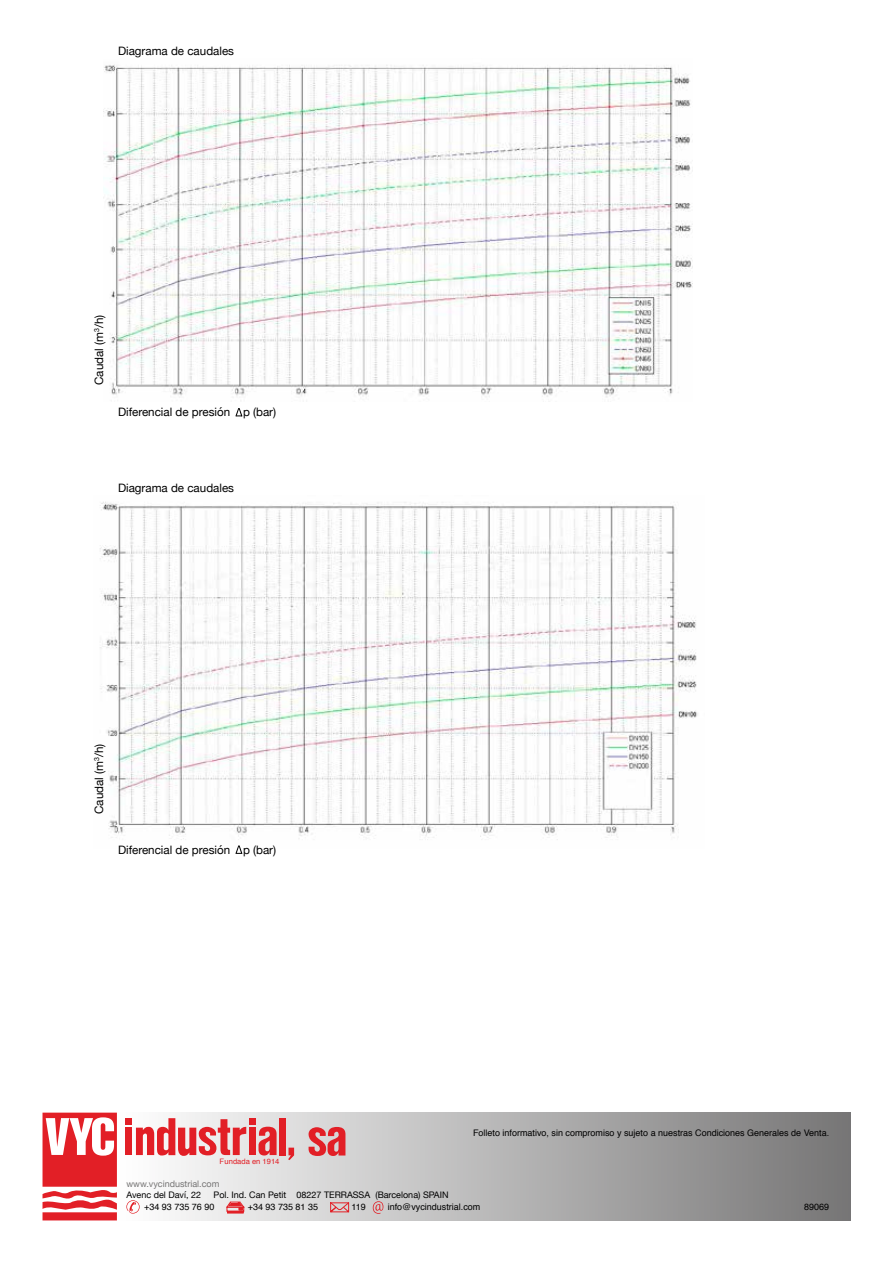
<style>
.page{position:relative;width:893px;height:1263px;background:#fff}
.page>*{position:absolute;margin:0;border:0;box-sizing:border-box;transform-origin:0 0}
.t1{font:11.55px "Helvetica Neue";color:#000}
.t2{font:9px "Helvetica";color:#000}
.t3{font:9px "Helvetica Neue";color:#000}
.t4{font:9px "Helvetica Neue";color:#757474}
.t5{font:7.5px "Helvetica";color:#e21f26}
</style>
<div class="page">
<div style="left:117px;top:1112px;width:734px;height:108px;background:linear-gradient(to right,#fff,#767676)"></div>
<svg style="left:43px;top:1112px;width:74px;height:108px"></svg>
<div style="left:125px;top:1128px;width:7px;height:27px;background:#e21f26"></div>
<div style="left:125px;top:1118px;width:7px;height:6px;background:#e21f26"></div>
<div style="left:249px;top:1128px;width:7px;height:27px;background:#e21f26"></div>
<div style="left:249px;top:1118px;width:7px;height:6px;background:#e21f26"></div>
<div style="left:279px;top:1118px;width:7px;height:37px;background:#e21f26"></div>
<svg style="left:259px;top:1127px;width:18px;height:28px"></svg>
<svg style="left:136px;top:1118px;width:110px;height:38px"></svg>
<svg style="left:288px;top:1147px;width:6px;height:13px"></svg>
<svg style="left:308px;top:1127px;width:37px;height:29px"></svg>
<svg style="left:126px;top:1200px;width:14px;height:13px"></svg>
<svg style="left:226px;top:1202px;width:19px;height:11px"></svg>
<svg style="left:330px;top:1202px;width:20px;height:11px"></svg>
<svg style="left:373px;top:1201px;width:10px;height:13px"></svg>
<img style="left:103px;top:64px;width:589px;height:334px">
<img style="left:100px;top:502px;width:598px;height:338px">
<svg style="left:235px;top:408px;width:7px;height:8px"></svg>
<svg style="left:235px;top:845px;width:7px;height:9px"></svg>
<p class="t1" style="left:118px;top:42px;width:118px">Diagrama de caudales</p>
<p class="t1" style="left:91px;top:385px;width:72px;rotate:-90deg">Caudal (m<sup>3</sup>/h)</p>
<p class="t1" style="left:118px;top:404px;width:160px">Diferencial de presión p (bar)</p>
<p class="t1" style="left:118px;top:480px;width:118px">Diagrama de caudales</p>
<p class="t1" style="left:91px;top:814px;width:72px;rotate:-90deg">Caudal (m<sup>3</sup>/h)</p>
<p class="t1" style="left:118px;top:841px;width:160px">Diferencial de presión p (bar)</p>
<p class="t5" style="left:219px;top:1155px;width:62px">Fundada en 1914</p>
<p class="t4" style="left:126px;top:1177px;width:94px">www.vycindustrial.com</p>
<p class="t3" style="left:126px;top:1188px;width:76px">Avenc del Daví, 22</p>
<p class="t3" style="left:214px;top:1188px;width:237px">Pol. Ind. Can Petit 08227 TERRASSA (Barcelona) SPAIN</p>
<p class="t2" style="left:473px;top:1126px;width:358px">Folleto informativo, sin compromiso y sujeto a nuestras Condiciones Generales de Venta.</p>
<p class="t2" style="left:144px;top:1200px;width:72px">+34 93 735 76 90</p>
<p class="t2" style="left:248px;top:1200px;width:72px">+34 93 735 81 35</p>
<p class="t2" style="left:351px;top:1200px;width:16px">119</p>
<p class="t2" style="left:388px;top:1200px;width:94px">info@vycindustrial.com</p>
<p class="t2" style="left:804px;top:1200px;width:27px">89069</p>
</div>
